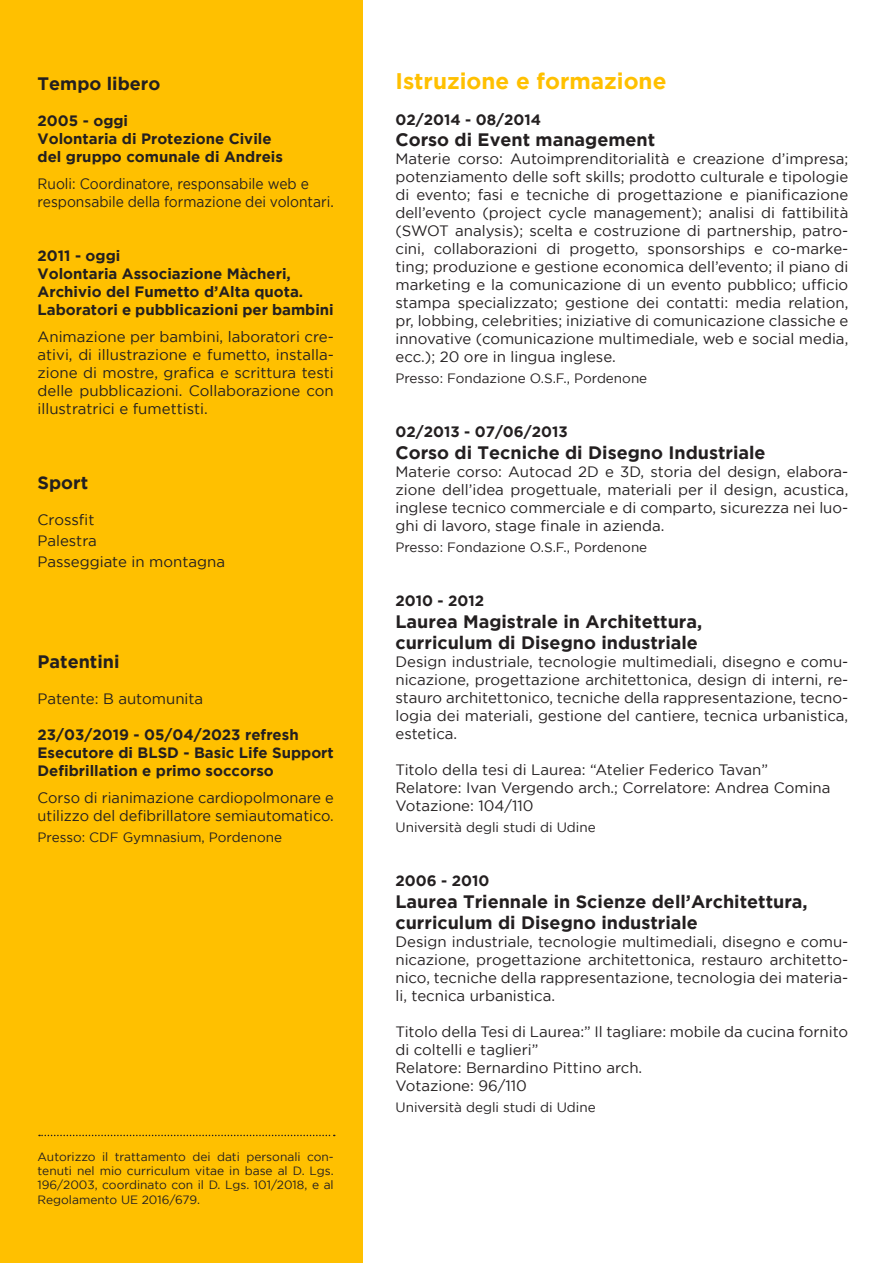
<style>
.page{position:relative;width:893px;height:1263px;background:#fff}
.page>*{position:absolute;margin:0;border:0;box-sizing:border-box;transform-origin:0 0}
.t1{font:700 22.5px "Gotham";color:#ffc000}
.t2{font:700 18px "Gotham";color:#231f20}
.t3{font:15px/18px "Gotham";color:#231f20;text-align:justify}
.t4{font:700 15px/18px "Gotham";color:#231f20}
.t5{font:15px "Gotham";color:#231f20;scale:.92 1}
.t6{font:13.5px "Gotham";color:#231f20}
.t7{font:12px/14.4px "Gotham";color:#231f20;text-align:justify}
</style>
<div class="page">
<div style="left:0;top:0;width:363px;height:1263px;background:#ffc000"></div>
<svg style="left:39px;top:1135px;width:296px;height:1px"></svg>
<p class="t2" style="left:38px;top:73px;width:124px">Tempo libero</p>
<p class="t4" style="left:38px;top:111px;width:92px">2005 - oggi</p>
<p class="t4" style="left:38px;top:129px;width:235px">Volontaria di Protezione Civile</p>
<p class="t4" style="left:38px;top:147px;width:247px">del gruppo comunale di Andreis</p>
<p class="t5" style="left:38px;top:175px;width:297px">Ruoli: Coordinatore, responsabile web e</p>
<p class="t5" style="left:38px;top:193px;width:323px">responsabile della formazione dei volontari.</p>
<p class="t4" style="left:38px;top:246px;width:84px">2011 - oggi</p>
<p class="t4" style="left:38px;top:264px;width:255px">Volontaria Associazione Màcheri,</p>
<p class="t4" style="left:38px;top:282px;width:267px">Archivio del Fumetto d’Alta quota.</p>
<p class="t4" style="left:38px;top:300px;width:298px">Laboratori e pubblicazioni per bambini</p>
<p class="t3" style="left:38px;top:327px;width:298px">Animazione per bambini, laboratori cre&shy;ativi, di illustrazione e fumetto, installa&shy;zione di mostre, grafica e scrittura testi delle pubblicazioni. Collaborazione con illustratrici e fumettisti.</p>
<p class="t2" style="left:38px;top:472px;width:52px">Sport</p>
<p class="t3" style="left:38px;top:511px;width:58px">Crossfit</p>
<p class="t3" style="left:38px;top:532px;width:61px">Palestra</p>
<p class="t3" style="left:38px;top:553px;width:189px">Passeggiate in montagna</p>
<p class="t2" style="left:38px;top:651px;width:83px">Patentini</p>
<p class="t3" style="left:38px;top:690px;width:167px">Patente: B automunita</p>
<p class="t4" style="left:38px;top:725px;width:263px">23/03/2019 - 05/04/2023 refresh</p>
<p class="t4" style="left:38px;top:743px;width:298px">Esecutore di BLSD - Basic Life Support<br>Defibrillation e primo soccorso</p>
<p class="t3" style="left:38px;top:789px;width:298px">Corso di rianimazione cardiopolmonare e utilizzo del defibrillatore semiautomatico.</p>
<p class="t6" style="left:38px;top:830px;width:246px">Presso: CDF Gymnasium, Pordenone</p>
<p class="t7" style="left:38px;top:1149px;width:298px">Autorizzo il trattamento dei dati personali con&shy;tenuti nel mio curriculum vitae in base al D. Lgs.<br>196/2003, coordinato con il D. Lgs. 101/2018, e al Regolamento UE 2016/679.</p>
<p class="t1" style="left:395px;top:68px;width:272px">Istruzione e formazione</p>
<p class="t4" style="left:395px;top:110px;width:147px">02/2014 - 08/2014</p>
<p class="t2" style="left:395px;top:130px;width:261px">Corso di Event management</p>
<p class="t3" style="left:395px;top:150px;width:454px">Materie corso: Autoimprenditorialità e creazione d’impresa; potenziamento delle soft skills; prodotto culturale e tipologie di evento; fasi e tecniche di progettazione e pianificazione dell’evento (project cycle management); analisi di fattibilità (SWOT analysis); scelta e costruzione di partnership, patro&shy;cini, collaborazioni di progetto, sponsorships e co-marke&shy;ting; produzione e gestione economica dell’evento; il piano di marketing e la comunicazione di un evento pubblico; ufficio stampa specializzato; gestione dei contatti: media relation, pr, lobbing, celebrities; iniziative di comunicazione classiche e innovative (comunicazione multimediale, web e social media, ecc.); 20 ore in lingua inglese.</p>
<p class="t6" style="left:395px;top:371px;width:253px">Presso: Fondazione O.S.F., Pordenone</p>
<p class="t4" style="left:395px;top:423px;width:174px">02/2013 - 07/06/2013</p>
<p class="t2" style="left:395px;top:442px;width:372px">Corso di Tecniche di Disegno Industriale</p>
<p class="t3" style="left:395px;top:462px;width:454px">Materie corso: Autocad 2D e 3D, storia del design, elabora&shy;zione dell’idea progettuale, materiali per il design, acustica, inglese tecnico commerciale e di comparto, sicurezza nei luo&shy;ghi di lavoro, stage finale in azienda.</p>
<p class="t6" style="left:395px;top:540px;width:253px">Presso: Fondazione O.S.F., Pordenone</p>
<p class="t4" style="left:395px;top:591px;width:90px">2010 - 2012</p>
<p class="t2" style="left:395px;top:611px;width:308px">Laurea Magistrale in Architettura,</p>
<p class="t2" style="left:395px;top:632px;width:304px">curriculum di Disegno industriale</p>
<p class="t3" style="left:395px;top:653px;width:454px">Design industriale, tecnologie multimediali, disegno e comu&shy;nicazione, progettazione architettonica, design di interni, re&shy;stauro architettonico, tecniche della rappresentazione, tecno&shy;logia dei materiali, gestione del cantiere, tecnica urbanistica, estetica.</p>
<p class="t3" style="left:395px;top:761px;width:374px">Titolo della tesi di Laurea: “Atelier Federico Tavan”</p>
<p class="t3" style="left:395px;top:779px;width:437px">Relatore: Ivan Vergendo arch.; Correlatore: Andrea Comina</p>
<p class="t3" style="left:395px;top:797px;width:140px">Votazione: 104/110</p>
<p class="t6" style="left:395px;top:820px;width:202px">Università degli studi di Udine</p>
<p class="t4" style="left:395px;top:871px;width:95px">2006 - 2010</p>
<p class="t2" style="left:395px;top:891px;width:414px">Laurea Triennale in Scienze dell’Architettura,</p>
<p class="t2" style="left:395px;top:913px;width:304px">curriculum di Disegno industriale</p>
<p class="t3" style="left:395px;top:933px;width:454px">Design industriale, tecnologie multimediali, disegno e comu&shy;nicazione, progettazione architettonica, restauro architetto&shy;nico, tecniche della rappresentazione, tecnologia dei materia&shy;li, tecnica urbanistica.</p>
<p class="t3" style="left:395px;top:1023px;width:454px">Titolo della Tesi di Laurea:” Il tagliare: mobile da cucina fornito di coltelli e taglieri”</p>
<p class="t3" style="left:395px;top:1059px;width:248px">Relatore: Bernardino Pittino arch.</p>
<p class="t3" style="left:395px;top:1077px;width:133px">Votazione: 96/110</p>
<p class="t6" style="left:395px;top:1100px;width:202px">Università degli studi di Udine</p>
</div>
